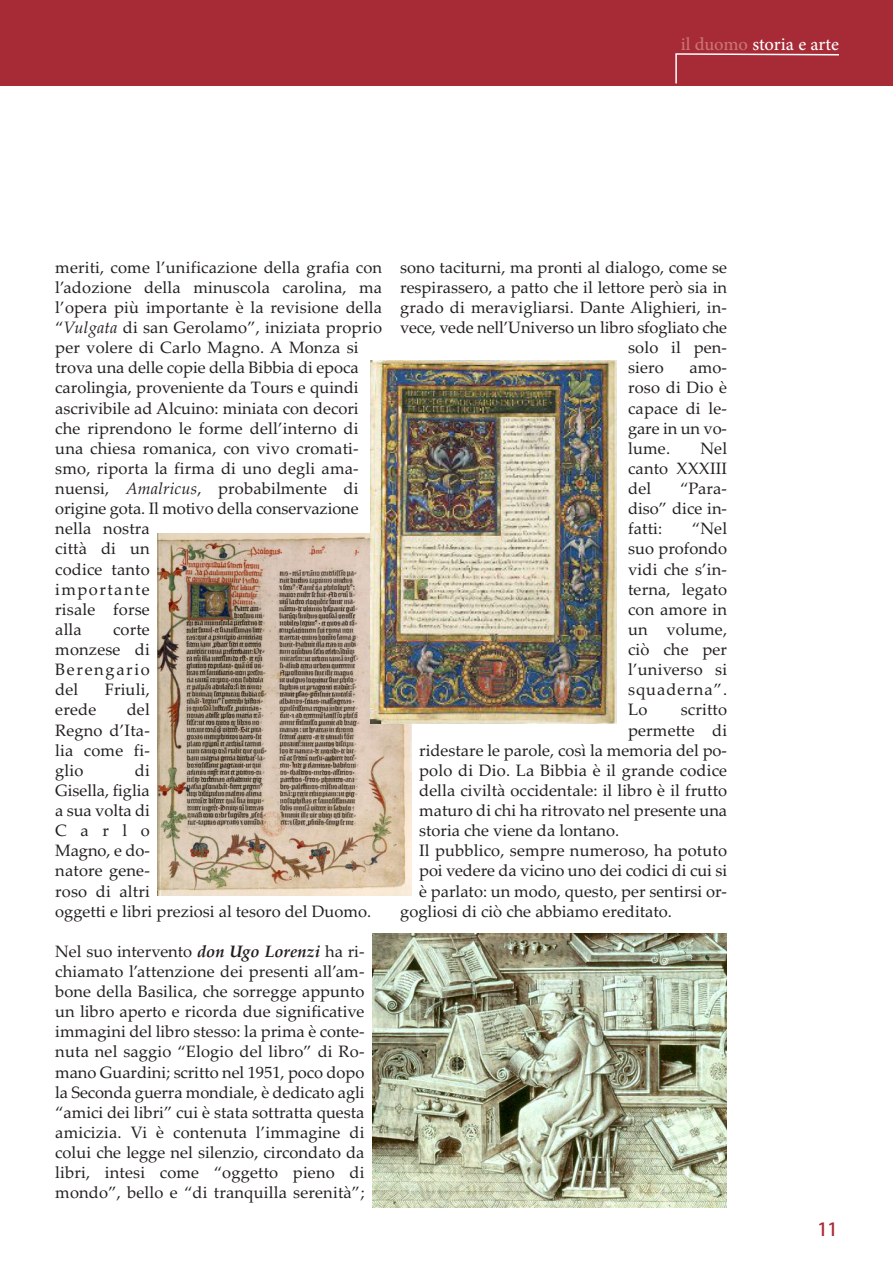
<style>
.page{position:relative;width:893px;height:1263px;background:#fff}
.page>*{position:absolute;margin:0;border:0;box-sizing:border-box;transform-origin:0 0}
.t1{font:18px "Adobe Hebrew";letter-spacing:-.005em;color:#fff}
.t2{font:18px "Adobe Heiti Std";color:#a72b36}
.t3{font:16.5px/20.1px "Palatino Linotype";letter-spacing:.01em;color:#231f20;text-align:justify}
.t4{font:16.5px "Palatino Linotype";letter-spacing:-.01em;color:#231f20}
.s1{color:#c97677}
.s2{font-style:italic}
.s3{font-weight:700;font-style:italic}
</style>
<div class="page">
<div style="left:0;top:0;width:893px;height:85px;background:#a72b36"></div>
<svg style="left:675px;top:53px;width:164px;height:31px"></svg>
<img style="left:372px;top:934px;width:354px;height:274px">
<img style="left:157px;top:534px;width:255px;height:362px">
<img style="left:370px;top:360px;width:247px;height:363px">
<p class="t1" style="left:681px;top:37px;width:160px"><span class="s1">il duomo</span> storia e arte</p>
<p class="t3" style="left:55px;top:257px;width:328px;text-align:left">meriti, come l’unificazione della grafia con l’adozione della minuscola carolina, ma l’opera più importante è la revisione della “<span class="s2">Vulgata</span> di san Gerolamo”, iniziata proprio per volere di Carlo Magno. A Monza si trova una delle copie della Bibbia di epoca carolingia, proveniente da Tours e quindi ascrivibile ad Alcuino: miniata con decori che riprendono le forme dell’interno di una chiesa romanica, con vivo cromati&shy;smo, riporta la firma di uno degli ama&shy;nuensi, <span class="s2">Amalricus</span>, probabilmente di origine gota. Il motivo della conservazione nella nostra<br>città di un<br>codice tanto<br>importante<br>risale forse<br>alla</p>
<p class="t3" style="left:55px;top:619px;width:96px;text-indent:58px">corte monzese di Berengario del</p>
<p class="t3" style="left:105px;top:679px;width:47px">Friuli,</p>
<p class="t3" style="left:55px;top:700px;width:96px;text-indent:71px">del Regno d’Ita&shy;lia come fi&shy;glio</p>
<p class="t3" style="left:55px;top:700px;width:42px">erede</p>
<p class="t3" style="left:55px;top:760px;width:317px;text-align:left;text-indent:80px">di<br>Gisella, figlia<br>a sua volta di<br>Carlo<br>Magno, e do-<br>natore gene-<br>roso di altri<br>oggetti e libri preziosi al tesoro del Duomo.</p>
<p class="t3" style="left:55px;top:941px;width:311px">Nel suo intervento <span class="s3">don Ugo Lorenzi</span> ha ri&shy;chiamato l’attenzione dei presenti all’am&shy;bone della Basilica, che sorregge appunto un libro aperto e ricorda due significative immagini del libro stesso: la prima è conte&shy;nuta nel saggio “Elogio del libro” di Ro&shy;mano Guardini; scritto nel 1951, poco dopo la Seconda guerra mondiale, è dedicato agli “amici dei libri” cui è stata sottratta questa amicizia. Vi è contenuta l’immagine di colui che legge nel silenzio, circondato da libri, intesi come “oggetto pieno di mondo”, bello e “di tranquilla serenità”;</p>
<p class="t3" style="left:400px;top:257px;width:328px">sono taciturni, ma pronti al dialogo, come se</p>
<p class="t3" style="left:400px;top:277px;width:328px">respirassero, a patto che il lettore però sia in</p>
<p class="t3" style="left:400px;top:297px;width:328px">grado di meravigliarsi. Dante Alighieri, in-</p>
<p class="t4" style="left:400px;top:318px;width:328px">vece, vede nell’Universo un libro sfogliato che</p>
<p class="t3" style="left:628px;top:337px;width:101px">solo il pen-</p>
<p class="t3" style="left:628px;top:358px;width:37px">siero</p>
<p class="t3" style="left:628px;top:358px;width:101px;text-indent:61px">amo&shy;roso di Dio è capace di le&shy;gare in un vo&shy;lume.</p>
<p class="t3" style="left:628px;top:438px;width:101px;text-indent:72px">Nel canto XXXIII del</p>
<p class="t3" style="left:628px;top:478px;width:101px;text-indent:52px">“Para&shy;diso” dice in&shy;fatti:</p>
<p class="t3" style="left:628px;top:519px;width:101px;text-indent:64px">“Nel suo profondo vidi che s’in&shy;terna, legato con amore in un volume, ciò che per l’universo si squaderna”.<br>Lo</p>
<p class="t3" style="left:681px;top:700px;width:48px">scritto</p>
<p class="t3" style="left:628px;top:720px;width:101px">permette di</p>
<p class="t3" style="left:419px;top:740px;width:309px">ridestare le parole, così la memoria del po-</p>
<p class="t3" style="left:419px;top:760px;width:309px">polo di Dio. La Bibbia è il grande codice</p>
<p class="t3" style="left:419px;top:780px;width:309px">della civiltà occidentale: il libro è il frutto</p>
<p class="t3" style="left:419px;top:800px;width:309px">maturo di chi ha ritrovato nel presente una</p>
<p class="t3" style="left:419px;top:820px;width:201px">storia che viene da lontano.</p>
<p class="t3" style="left:419px;top:840px;width:309px">Il pubblico, sempre numeroso, ha potuto</p>
<p class="t3" style="left:419px;top:861px;width:309px">poi vedere da vicino uno dei codici di cui si</p>
<p class="t3" style="left:419px;top:881px;width:309px">è parlato: un modo, questo, per sentirsi or-</p>
<p class="t3" style="left:400px;top:901px;width:273px">gogliosi di ciò che abbiamo ereditato.</p>
<p class="t2" style="left:817px;top:1219px;width:22px">11</p>
</div>
